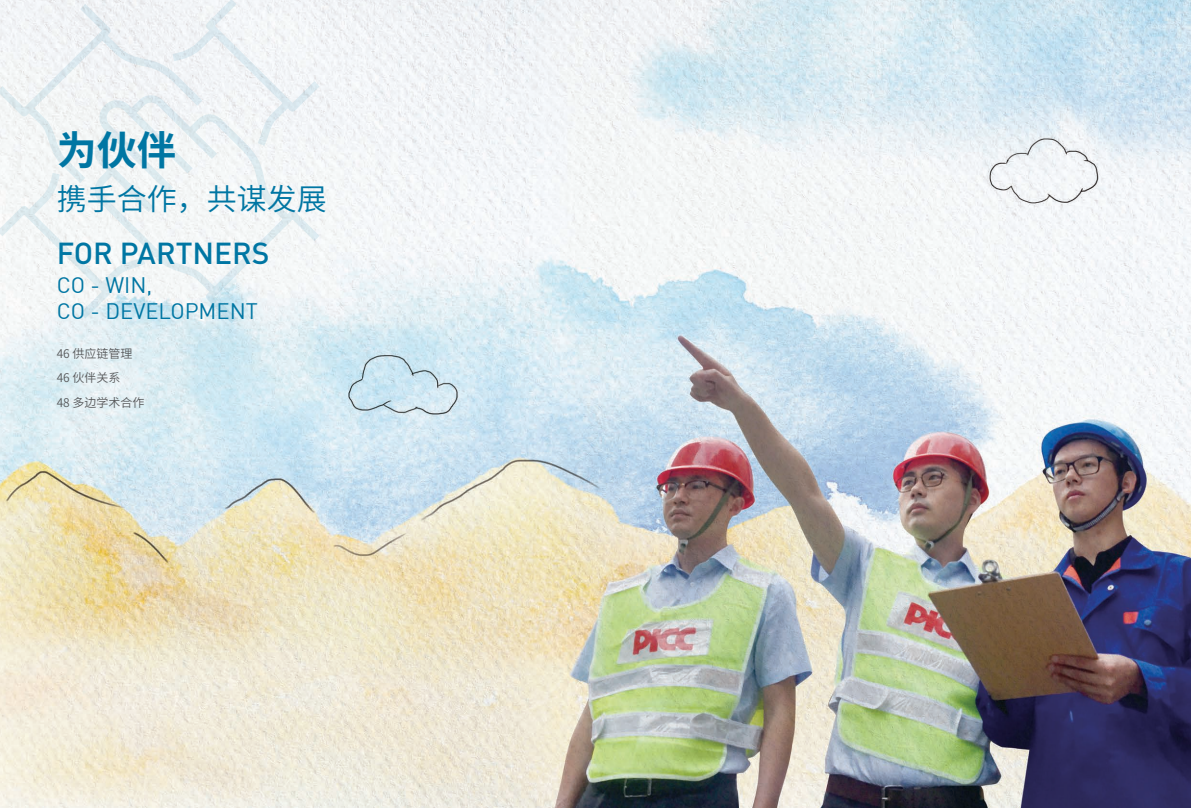
<style>
.page{position:relative;width:1191px;height:808px;background:#fff}
.page>*{position:absolute;margin:0;border:0;box-sizing:border-box;transform-origin:0 0}
.t1{font:700 40px "Source Han Sans CN";color:#0076a3}
.t2{font:500 30px/53.3px "DIN";color:#0076a3}
.t3{font:22px/26.4px "DIN";color:#0076a3}
.t4{font:12px/24.7px "Source Han Sans CN";color:#57585a}
.s1{font-family:"Source Han Sans CN";font-weight:400}
</style>
<div class="page">
<img style="left:0;top:0;width:1191px;height:808px">
<svg style="left:0;top:0;width:320px;height:324px"></svg>
<p class="t1" style="left:57px;top:128px;width:121px">为伙伴</p>
<p class="t2" style="left:57px;top:172px;width:271px"><span class="s1">携手合作，共谋发展<br></span>FOR PARTNERS</p>
<p class="t3" style="left:57px;top:271px;width:203px">CO - WIN,<br>CO - DEVELOPMENT</p>
<p class="t4" style="left:57px;top:341px;width:89px">46 供应链管理<br>46 伙伴关系<br>48 多边学术合作</p>
</div>
